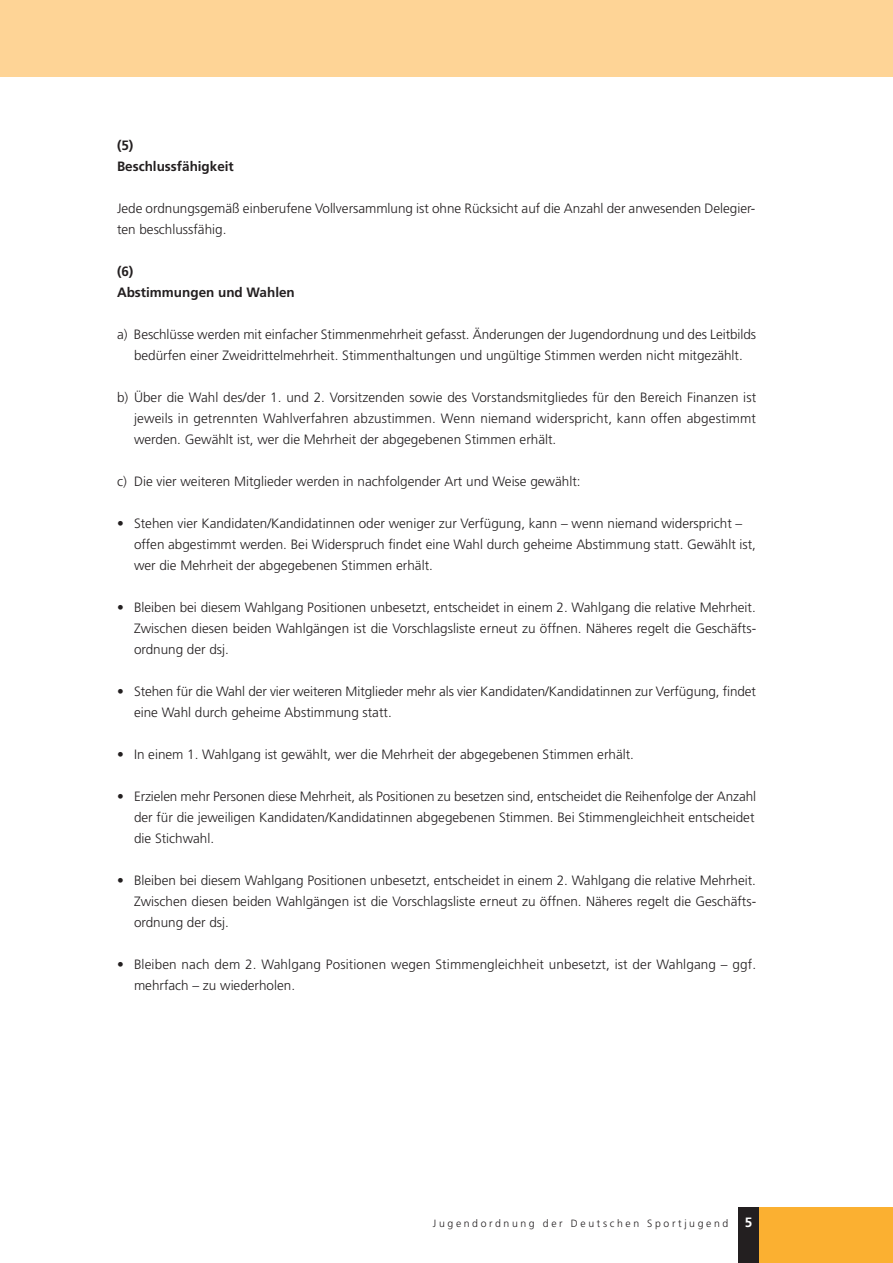
<style>
.page{position:relative;width:893px;height:1263px;background:#fff}
.page>*{position:absolute;margin:0;border:0;box-sizing:border-box;transform-origin:0 0}
.t1{font:300 13.5px/21px "Frutiger";color:#231f20}
.t2{font:700 13.5px/21px "Frutiger";color:#231f20}
.t3{font:300 10.5px "Frutiger";letter-spacing:.25em;color:#231f20}
.s1{font-family:"Adobe Garamond";font-weight:700;font-size:15px;color:#fff}
.s2{font-weight:700;font-size:13.5px;color:#fff}
</style>
<div class="page">
<div style="left:759px;top:1207px;width:133px;height:56px;background:#fbb031"></div>
<div style="left:739px;top:1207px;width:20px;height:56px;background:#231f20"></div>
<div style="left:0;top:0;width:892px;height:76px;background:#fed496"></div>
<p class="t2" style="left:117px;top:135px;width:118px">(5)<br>Beschlussfähigkeit</p>
<p class="t1" style="left:117px;top:198px;width:640px">Jede ordnungsgemäß einberufene Vollversammlung ist ohne Rücksicht auf die Anzahl der anwesenden Delegier&shy;ten beschlussfähig.</p>
<p class="t2" style="left:117px;top:261px;width:179px">(6)<br>Abstimmungen und Wahlen</p>
<p class="t1" style="left:117px;top:324px;width:640px;text-align:center">a) Beschlüsse werden mit einfacher Stimmenmehrheit gefasst. Änderungen der Jugendordnung und des Leitbilds bedürfen einer Zweidrittelmehrheit. Stimmenthaltungen und ungültige Stimmen werden nicht mitgezählt.</p>
<p class="t1" style="left:134px;top:387px;width:624px;text-align:justify;text-indent:-17px">b) Über die Wahl des/der 1. und 2. Vorsitzenden sowie des Vorstandsmitgliedes für den Bereich Finanzen ist jeweils in getrennten Wahlverfahren abzustimmen. Wenn niemand widerspricht, kann offen abgestimmt werden. Gewählt ist, wer die Mehrheit der abgegebenen Stimmen erhält.</p>
<p class="t1" style="left:117px;top:471px;width:465px">c) Die vier weiteren Mitglieder werden in nachfolgender Art und Weise gewählt:</p>
<p class="t1" style="left:134px;top:513px;width:623px;text-indent:-17px">• Stehen vier Kandidaten/Kandidatinnen oder weniger zur Verfügung, kann – wenn niemand widerspricht – offen abgestimmt werden. Bei Widerspruch findet eine Wahl durch geheime Abstimmung statt. Gewählt ist, wer die Mehrheit der abgegebenen Stimmen erhält.</p>
<p class="t1" style="left:134px;top:597px;width:624px;text-align:justify;text-indent:-17px">• Bleiben bei diesem Wahlgang Positionen unbesetzt, entscheidet in einem 2. Wahlgang die relative Mehrheit.<br>Zwischen diesen beiden Wahlgängen ist die Vorschlagsliste erneut zu öffnen. Näheres regelt die Geschäfts&shy;ordnung der dsj.</p>
<p class="t1" style="left:134px;top:681px;width:623px;text-indent:-17px">• Stehen für die Wahl der vier weiteren Mitglieder mehr als vier Kandidaten/Kandidatinnen zur Verfügung, findet eine Wahl durch geheime Abstimmung statt.</p>
<p class="t1" style="left:117px;top:744px;width:518px">• In einem 1. Wahlgang ist gewählt, wer die Mehrheit der abgegebenen Stimmen erhält.</p>
<p class="t1" style="left:134px;top:786px;width:623px;text-align:justify;text-indent:-17px">• Erzielen mehr Personen diese Mehrheit, als Positionen zu besetzen sind, entscheidet die Reihenfolge der Anzahl der für die jeweiligen Kandidaten/Kandidatinnen abgegebenen Stimmen. Bei Stimmengleichheit entscheidet die Stichwahl.</p>
<p class="t1" style="left:134px;top:870px;width:624px;text-align:justify;text-indent:-17px">• Bleiben bei diesem Wahlgang Positionen unbesetzt, entscheidet in einem 2. Wahlgang die relative Mehrheit.<br>Zwischen diesen beiden Wahlgängen ist die Vorschlagsliste erneut zu öffnen. Näheres regelt die Geschäfts&shy;ordnung der dsj.</p>
<p class="t1" style="left:134px;top:954px;width:623px;text-indent:-17px">• Bleiben nach dem 2. Wahlgang Positionen wegen Stimmengleichheit unbesetzt, ist der Wahlgang – ggf. mehrfach – zu wiederholen.</p>
<p class="t3" style="left:433px;top:1219px;width:321px">Jugendordnung der Deutschen Sportjugend <span class="s1">3</span><span class="s2">5</span></p>
</div>
